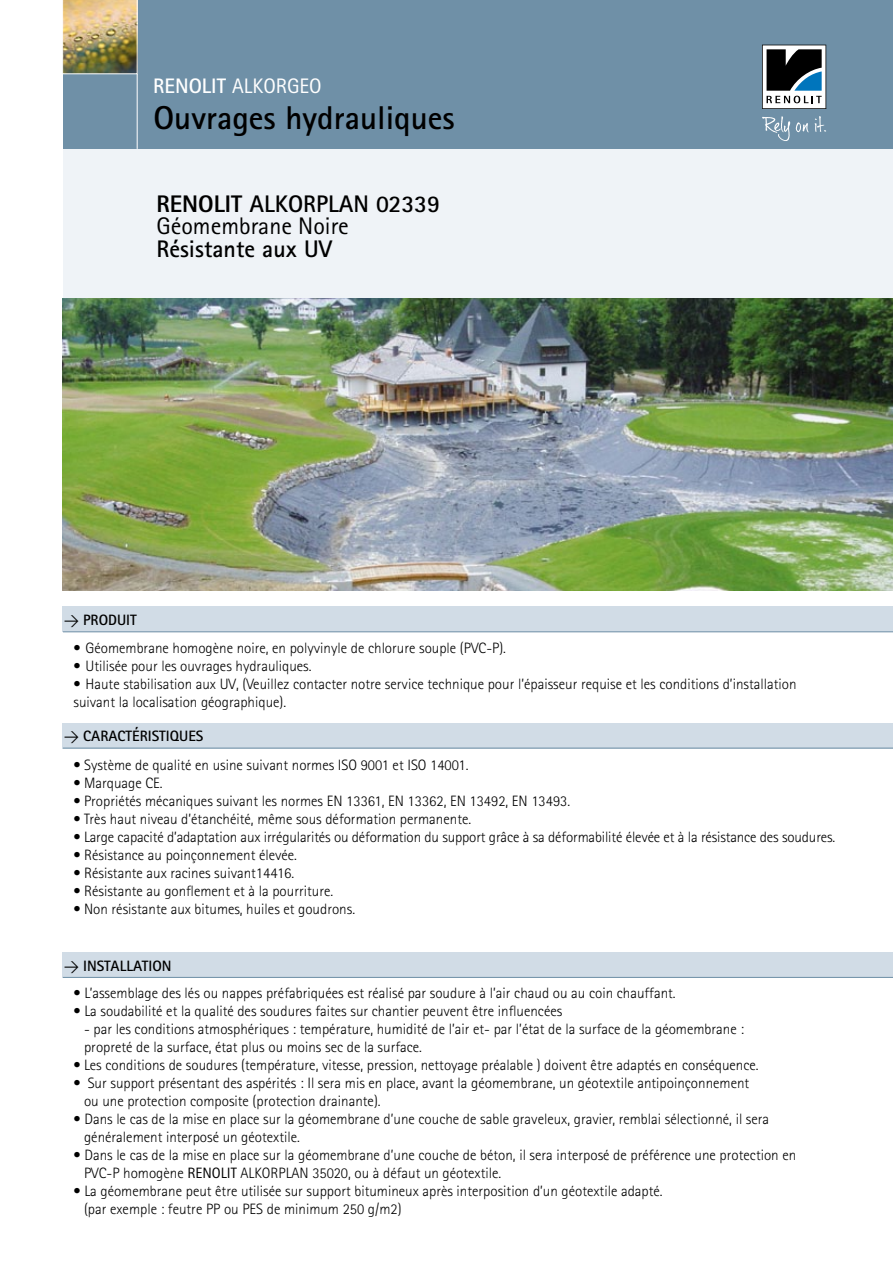
<style>
.page{position:relative;width:893px;height:1263px;background:#fff}
.page>*{position:absolute;margin:0;border:0;box-sizing:border-box;transform-origin:0 0}
.t1{font:700 33px "Rotis Sans Serif";color:#000}
.t2{font:24px/22.5px "Rotis Sans Serif";color:#000}
.t3{font:700 24px "Rotis Sans Serif";color:#000}
.t4{font:21px "Rotis Sans Serif";color:#fff}
.t5{font:300 15px/18px "Rotis Sans Serif";color:#000}
.t6{font:700 15px "Rotis Sans Serif";color:#000}
.s1{font-weight:700}
.s2{font-weight:800}
.s3{font-family:"DIN Regular Expert";font-weight:400}
.s4{font-weight:400}
</style>
<div class="page">
<div style="left:63px;top:150px;width:830px;height:150px;background:#eff3f7"></div>
<div style="left:63px;top:0;width:830px;height:149px;background:#6f90a7"></div>
<svg style="left:762px;top:45px;width:64px;height:64px"></svg>
<svg style="left:796px;top:122px;width:13px;height:10px"></svg>
<svg style="left:815px;top:116px;width:11px;height:16px"></svg>
<svg style="left:762px;top:116px;width:28px;height:25px"></svg>
<img style="left:62px;top:0;width:76px;height:74px">
<hr style="left:137px;top:74px;width:1px;height:75px;background:#fff">
<div style="left:63px;top:606px;width:830px;height:26px;background:#d1dce6"></div>
<div style="left:63px;top:952px;width:830px;height:26px;background:#d1dce6"></div>
<hr style="left:63px;top:631px;width:830px;height:1px;background:#6f90a7">
<div style="left:63px;top:723px;width:830px;height:25px;background:#d1dce6"></div>
<hr style="left:63px;top:748px;width:830px;height:1px;background:#6f90a7">
<hr style="left:63px;top:977px;width:830px;height:1px;background:#6f90a7">
<img style="left:63px;top:299px;width:830px;height:292px">
<h3 class="t4" style="left:153px;top:74px;width:170px"><span class="s1">RENOLIT</span> ALKORGEO</h3>
<h1 class="t1" style="left:153px;top:97px;width:303px">Ouvrages hydrauliques</h1>
<h2 class="t2" style="left:156px;top:192px;width:285px"><span class="s2">RENOLIT</span> <span class="s1">ALKORPLAN 02339<br></span>Géomembrane Noire</h2>
<h2 class="t3" style="left:156px;top:233px;width:177px">Résistante aux UV</h2>
<p class="t6" style="left:64px;top:610px;width:61px"><span class="s3">W</span> Produit</p>
<p class="t5" style="left:74px;top:639px;width:434px">• Géomembrane homogène noire, en polyvinyle de chlorure souple (PVC-P).</p>
<p class="t5" style="left:74px;top:657px;width:240px">• Utilisée pour les ouvrages hydrauliques.</p>
<p class="t5" style="left:74px;top:675px;width:724px">• Haute stabilisation aux UV, (Veuillez contacter notre service technique pour l’épaisseur requise et les conditions d’installation suivant la localisation géographique).</p>
<p class="t6" style="left:64px;top:726px;width:141px"><span class="s3">W</span> Caractéri sti ques</p>
<p class="t5" style="left:74px;top:756px;width:396px">• Système de qualité en usine suivant normes ISO 9001 et ISO 14001.</p>
<p class="t5" style="left:74px;top:774px;width:91px">• Marquage CE.</p>
<p class="t5" style="left:74px;top:792px;width:498px">• Propriétés mécaniques suivant les normes EN 13361, EN 13362, EN 13492, EN 13493.</p>
<p class="t5" style="left:74px;top:810px;width:399px">• Très haut niveau d’étanchéité, même sous déformation permanente.</p>
<p class="t5" style="left:74px;top:828px;width:763px">• Large capacité d’adaptation aux irrégularités ou déformation du support grâce à sa déformabilité élevée et à la résistance des soudures.</p>
<p class="t5" style="left:74px;top:846px;width:225px">• Résistance au poinçonnement élevée.</p>
<p class="t5" style="left:74px;top:864px;width:222px">• Résistante aux racines suivant14416.</p>
<p class="t5" style="left:74px;top:882px;width:261px">• Résistante au gonflement et à la pourriture.</p>
<p class="t5" style="left:74px;top:900px;width:283px">• Non résistante aux bitumes, huiles et goudrons.</p>
<p class="t6" style="left:64px;top:956px;width:87px"><span class="s3">W</span> In stallation</p>
<p class="t5" style="left:74px;top:984px;width:604px">• L’assemblage des lés ou nappes préfabriquées est réalisé par soudure à l’air chaud ou au coin chauffant.</p>
<p class="t5" style="left:74px;top:1002px;width:490px">• La soudabilité et la qualité des soudures faites sur chantier peuvent être influencées</p>
<p class="t5" style="left:84px;top:1020px;width:661px">- par les conditions atmosphériques : température, humidité de l’air et- par l’état de la surface de la géomembrane : propreté de la surface, état plus ou moins sec de la surface.</p>
<p class="t5" style="left:74px;top:1056px;width:687px">• Les conditions de soudures (température, vitesse, pression, nettoyage préalable ) doivent être adaptés en conséquence.</p>
<p class="t5" style="left:84px;top:1074px;width:667px;text-indent:-10px">• Sur support présentant des aspérités : Il sera mis en place, avant la géomembrane, un géotextile antipoinçonnement ou une protection composite (protection drainante).</p>
<p class="t5" style="left:84px;top:1110px;width:687px;text-indent:-10px">• Dans le cas de la mise en place sur la géomembrane d’une couche de sable graveleux, gravier, remblai sélectionné, il sera généralement interposé un géotextile.</p>
<p class="t5" style="left:84px;top:1146px;width:714px;text-indent:-10px">• Dans le cas de la mise en place sur la géomembrane d’une couche de béton, il sera interposé de préférence une protection en<br>PVC-P homogène <span class="s4">RENOLIT</span> ALKORPLAN 35020, ou à défaut un géotextile.</p>
<p class="t5" style="left:84px;top:1182px;width:580px;text-indent:-10px">• La géomembrane peut être utilisée sur support bitumineux après interposition d’un géotextile adapté. (par exemple : feutre PP ou PES de minimum 250 g/m2)</p>
</div>
